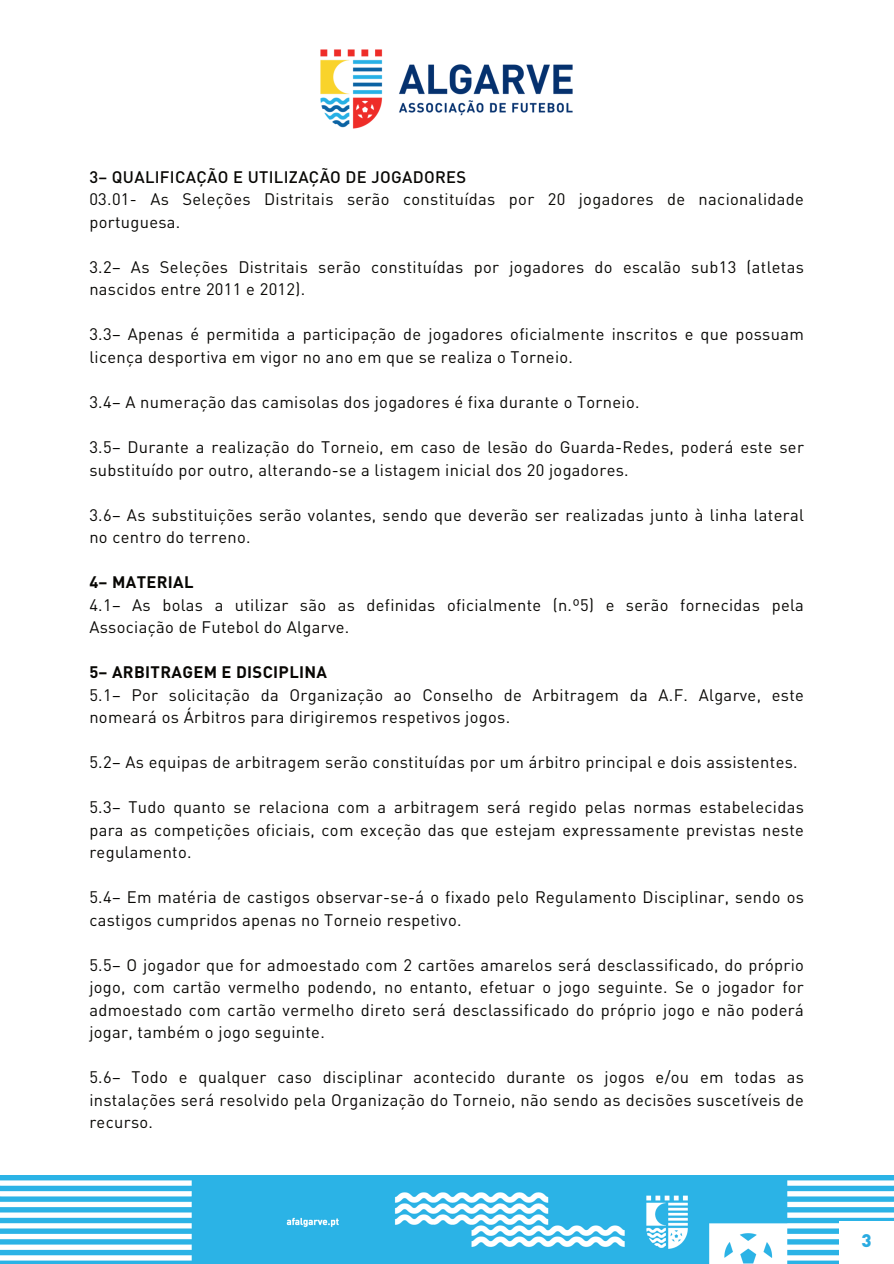
<style>
.page{position:relative;width:894px;height:1264px;background:#fff}
.page>*{position:absolute;margin:0;border:0;box-sizing:border-box;transform-origin:0 0}
.t1{font:900 18px "DIN Pro";color:#2aabe1}
.t2{font:16.5px/22.5px "DIN Pro";letter-spacing:.02em;color:#080704}
.t3{font:500 16.5px "DIN Pro";letter-spacing:.02em;color:#080704}
.t4{font:700 16.5px "DIN Pro";letter-spacing:.02em;color:#080704}
</style>
<div class="page">
<img style="left:0;top:1175px;width:893px;height:88px">
<div style="left:839px;top:1220px;width:54px;height:43px;background:#fff"></div>
<img style="left:320px;top:49px;width:253px;height:80px">
<p class="t3" style="left:89px;top:163px;width:378px">3– QUALIFICAÇÃO E UTILIZAÇÃO DE JOGADORES</p>
<p class="t2" style="left:89px;top:186px;width:715px">03.01- As Seleções Distritais serão constituídas por 20 jogadores de nacionalidade portuguesa.</p>
<p class="t2" style="left:89px;top:254px;width:715px">3.2– As Seleções Distritais serão constituídas por jogadores do escalão sub13 (atletas nascidos entre 2011 e 2012).</p>
<p class="t2" style="left:89px;top:321px;width:715px">3.3– Apenas é permitida a participação de jogadores oficialmente inscritos e que possuam licença desportiva em vigor no ano em que se realiza o Torneio.</p>
<p class="t2" style="left:89px;top:389px;width:551px">3.4– A numeração das camisolas dos jogadores é fixa durante o Torneio.</p>
<p class="t2" style="left:89px;top:434px;width:715px">3.5– Durante a realização do Torneio, em caso de lesão do Guarda-Redes, poderá este ser substituído por outro, alterando-se a listagem inicial dos 20 jogadores.</p>
<p class="t2" style="left:89px;top:501px;width:715px">3.6– As substituições serão volantes, sendo que deverão ser realizadas junto à linha lateral no centro do terreno.</p>
<p class="t4" style="left:89px;top:568px;width:106px">4– MATERIAL</p>
<p class="t2" style="left:89px;top:591px;width:715px">4.1– As bolas a utilizar são as definidas oficialmente (n.º5) e serão fornecidas pela<br>Associação de Futebol do Algarve.</p>
<p class="t4" style="left:89px;top:658px;width:239px">5– ARBITRAGEM E DISCIPLINA</p>
<p class="t2" style="left:89px;top:681px;width:715px">5.1– Por solicitação da Organização ao Conselho de Arbitragem da A.F. Algarve, este nomeará os Árbitros para dirigiremos respetivos jogos.</p>
<p class="t2" style="left:89px;top:749px;width:709px">5.2– As equipas de arbitragem serão constituídas por um árbitro principal e dois assistentes.</p>
<p class="t2" style="left:89px;top:794px;width:715px;text-align:justify">5.3– Tudo quanto se relaciona com a arbitragem será regido pelas normas estabelecidas para as competições oficiais, com exceção das que estejam expressamente previstas neste regulamento.</p>
<p class="t2" style="left:89px;top:884px;width:715px">5.4– Em matéria de castigos observar-se-á o fixado pelo Regulamento Disciplinar, sendo os castigos cumpridos apenas no Torneio respetivo.</p>
<p class="t2" style="left:89px;top:951px;width:715px;text-align:justify">5.5– O jogador que for admoestado com 2 cartões amarelos será desclassificado, do próprio jogo, com cartão vermelho podendo, no entanto, efetuar o jogo seguinte. Se o jogador for admoestado com cartão vermelho direto será desclassificado do próprio jogo e não poderá jogar, também o jogo seguinte.</p>
<p class="t2" style="left:89px;top:1064px;width:715px;text-align:justify">5.6– Todo e qualquer caso disciplinar acontecido durante os jogos e/ou em todas as instalações será resolvido pela Organização do Torneio, não sendo as decisões suscetíveis de recurso.</p>
<p class="t1" style="left:861px;top:1224px;width:12px">3</p>
</div>
